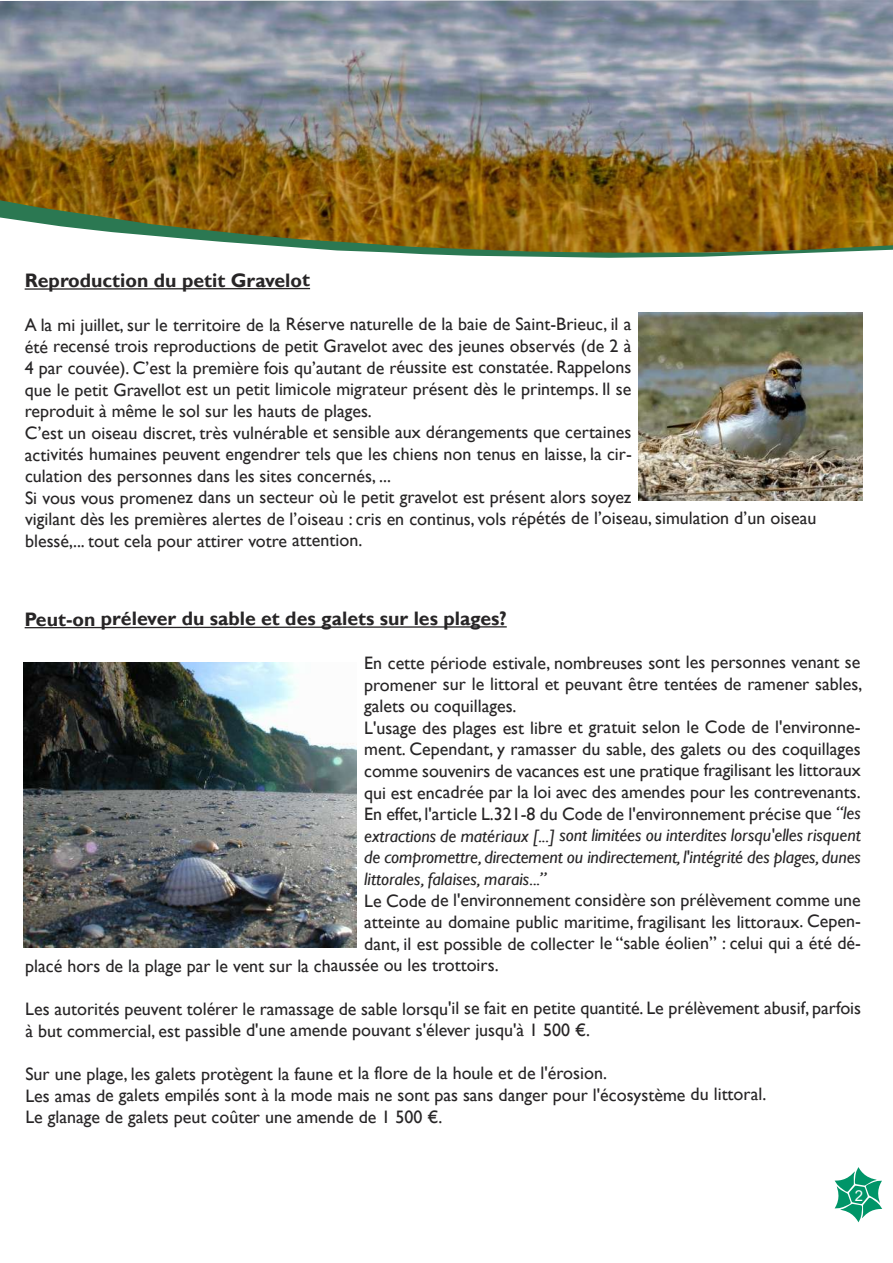
<style>
.page{position:relative;width:893px;height:1263px;background:#fff}
.page>*{position:absolute;margin:0;border:0;box-sizing:border-box;transform-origin:0 0}
.t1{font:700 19.5px "Gill Sans";color:#272526}
.t2{font:18px/21.6px "Gill Sans";color:#272526}
.t3{font:15px "Arial";color:#fff}
.s1{font-style:italic}
</style>
<div class="page">
<svg style="left:835px;top:1167px;width:47px;height:55px"></svg>
<img style="left:0;top:0;width:893px;height:200px">
<svg style="left:0;top:200px;width:893px;height:58px"></svg>
<svg style="left:24px;top:287px;width:287px;height:3px"></svg>
<svg style="left:24px;top:626px;width:483px;height:3px"></svg>
<img style="left:639px;top:312px;width:224px;height:189px">
<img style="left:23px;top:662px;width:334px;height:285px">
<p class="t1" style="left:25px;top:269px;width:287px">Reproduction du petit Gravelot</p>
<p class="t2" style="left:25px;top:313px;width:793px">A la mi juillet, sur le territoire de la Réserve naturelle de la baie de Saint-Brieuc, il a<br>été recensé trois reproductions de petit Gravelot avec des jeunes observés (de 2 à<br>4 par couvée). C’est la première fois qu’autant de réussite est constatée. Rappelons<br>que le petit Gravellot est un petit limicole migrateur présent dès le printemps. Il se<br>reproduit à même le sol sur les hauts de plages.<br>C’est un oiseau discret, très vulnérable et sensible aux dérangements que certaines<br>activités humaines peuvent engendrer tels que les chiens non tenus en laisse, la cir-<br>culation des personnes dans les sites concernés, ...<br>Si vous vous promenez dans un secteur où le petit gravelot est présent alors soyez<br>vigilant dès les premières alertes de l’oiseau : cris en continus, vols répétés de l’oiseau, simulation d’un oiseau blessé,... tout cela pour attirer votre attention.</p>
<p class="t1" style="left:25px;top:607px;width:484px">Peut-on prélever du sable et des galets sur les plages?</p>
<p class="t2" style="left:364px;top:651px;width:500px">En cette période estivale, nombreuses sont les personnes venant se promener sur le littoral et peuvant être tentées de ramener sables, galets ou coquillages.<br>L'usage des plages est libre et gratuit selon le Code de l'environne&shy;ment. Cependant, y ramasser du sable, des galets ou des coquillages comme souvenirs de vacances est une pratique fragilisant les littoraux qui est encadrée par la loi avec des amendes pour les contrevenants.<br>En effet, l'article L.321-8 du Code de l'environnement précise que <span class="s1">“les extractions de matériaux [...] sont limitées ou interdites lorsqu'elles risquent de compromettre, directement ou indirectement, l'intégrité des plages, dunes littorales, falaises, marais...”</span></p>
<p class="t2" style="left:364px;top:889px;width:498px">Le Code de l'environnement considère son prélèvement comme une</p>
<p class="t2" style="left:364px;top:911px;width:498px">atteinte au domaine public maritime, fragilisant les littoraux. Cepen-</p>
<p class="t2" style="left:364px;top:932px;width:498px">dant, il est possible de collecter le “sable éolien” : celui qui a été dé-</p>
<p class="t2" style="left:25px;top:954px;width:475px">placé hors de la plage par le vent sur la chaussée ou les trottoirs.</p>
<p class="t2" style="left:25px;top:997px;width:837px">Les autorités peuvent tolérer le ramassage de sable lorsqu'il se fait en petite quantité. Le prélèvement abusif, parfois à but commercial, est passible d'une amende pouvant s'élever jusqu'à 1 500 €.</p>
<p class="t2" style="left:25px;top:1062px;width:742px">Sur une plage, les galets protègent la faune et la flore de la houle et de l'érosion.<br>Les amas de galets empilés sont à la mode mais ne sont pas sans danger pour l'écosystème du littoral.<br>Le glanage de galets peut coûter une amende de 1 500 €.</p>
<p class="t3" style="left:855px;top:1187px;width:10px">2</p>
</div>
